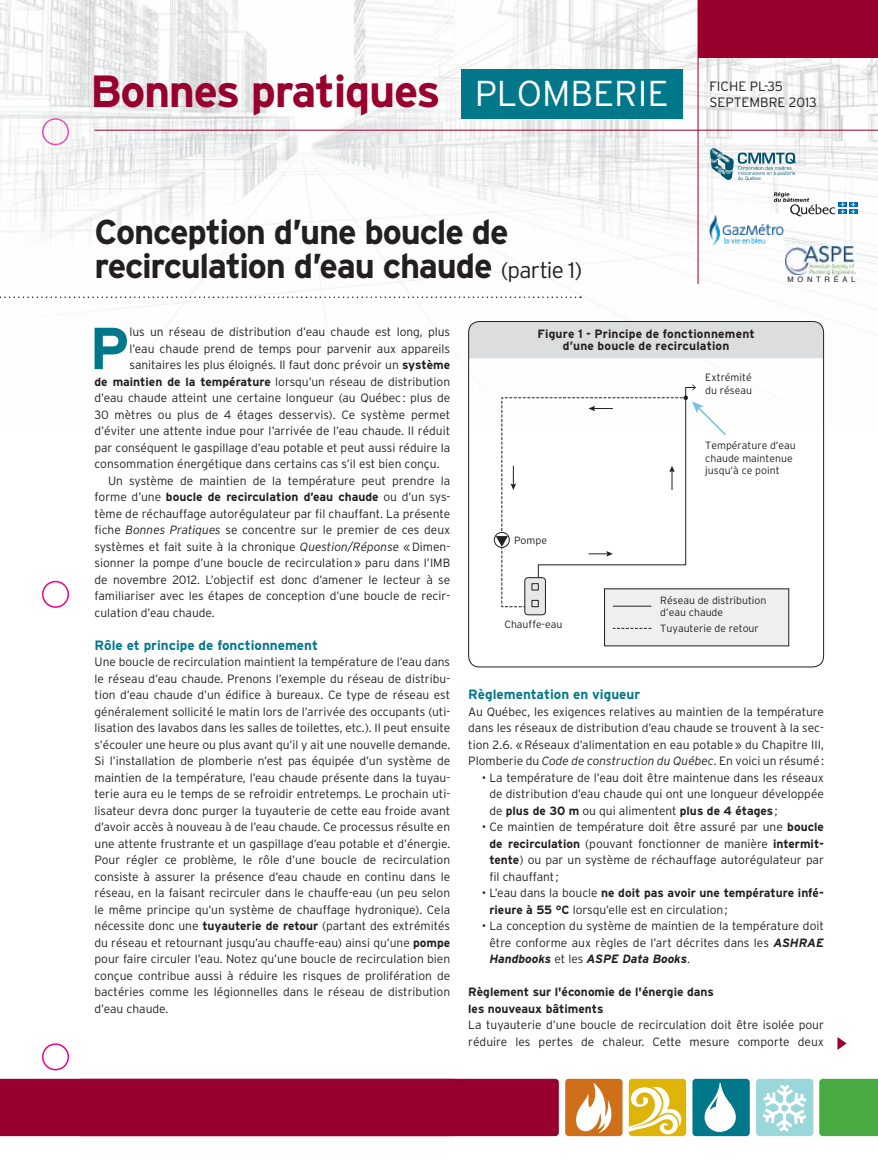
<style>
.page{position:relative;width:878px;height:1175px;background:#fff}
.page>*{position:absolute;margin:0;border:0;box-sizing:border-box;transform-origin:0 0}
.t1{font:700 59.1px "Interstate";color:#00788a}
.t2{font:700 45px "Interstate";letter-spacing:-.03em;color:#98012d}
.t3{font:300 36px "Interstate";color:#fff}
.t4{font:700 34.5px/34.5px "Interstate";letter-spacing:-.035em;color:#231f20}
.t5{font:700 13.5px "Interstate";color:#00788a}
.t6{font:300 13.5px/16px "Interstate";color:#231f20}
.t7{font:300 12px/16.5px "Interstate";color:#231f20;text-align:justify}
.t8{font:700 12px/16.5px "Interstate";color:#231f20}
.t9{font:300 10.5px/12.6px "Interstate";color:#231f20}
.t10{font:7.5px "Helvetica";letter-spacing:.5em;color:#231f20}
.s1{font-weight:300;font-size:22.5px}
.s2{font-weight:700}
.s3{font-weight:300}
.s4{font-style:italic}
.s5{font-weight:700;font-style:italic}
</style>
<div class="page">
<div style="left:42px;top:1043px;width:27px;height:27px;border:2px solid #ec008c;border-radius:50%"></div>
<div style="left:42px;top:581px;width:27px;height:27px;border:2px solid #ec008c;border-radius:50%"></div>
<img style="left:0;top:0;width:878px;height:427px">
<div style="left:698px;top:0;width:180px;height:57px;background:#98002e"></div>
<hr style="left:94px;top:130px;width:784px;height:1px;background:#98002e">
<div style="left:565px;top:1078px;width:57px;height:58px;background:#d06f1a;border-radius:4px"></div>
<svg style="left:576px;top:1082px;width:36px;height:51px"></svg>
<div style="left:692px;top:1078px;width:57px;height:58px;background:#00788a;border-radius:4px"></div>
<svg style="left:704px;top:1083px;width:32px;height:49px"></svg>
<div style="left:756px;top:1078px;width:57px;height:58px;background:#9ad7db;border-radius:4px"></div>
<svg style="left:762px;top:1084px;width:44px;height:47px"></svg>
<div style="left:628px;top:1078px;width:58px;height:58px;background:#deb408;border-radius:4px"></div>
<svg style="left:628px;top:1084px;width:54px;height:50px"></svg>
<div style="left:819px;top:1078px;width:59px;height:58px;background:#49aa42"></div>
<div style="left:0;top:1078px;width:559px;height:58px;background:#98002e"></div>
<svg style="left:0;top:296px;width:581px;height:2px"></svg>
<svg style="left:837px;top:1037px;width:9px;height:12px"></svg>
<div style="left:461px;top:69px;width:221px;height:50px;background:#00788a"></div>
<svg style="left:710px;top:148px;width:86px;height:32px"></svg>
<svg style="left:849px;top:202px;width:8px;height:5px"></svg>
<svg style="left:773px;top:192px;width:71px;height:24px"></svg>
<svg style="left:849px;top:209px;width:8px;height:5px"></svg>
<svg style="left:851px;top:202px;width:4px;height:12px"></svg>
<hr style="left:697px;top:0;width:1px;height:284px;background:#98002e">
<div style="left:468px;top:321px;width:355px;height:37px;background:#dcddde"></div>
<div style="left:468px;top:321px;width:356px;height:346px;border:1px solid #231f20;border-radius:11px"></div>
<div style="left:604px;top:589px;width:184px;height:57px;background:#efeff0"></div>
<div style="left:525px;top:577px;width:20px;height:38px;background:#e6e7e8;border-radius:3px"></div>
<div style="left:524px;top:577px;width:22px;height:38px;border:1px solid #231f20;border-radius:3px"></div>
<div style="left:494px;top:532px;width:15px;height:16px;border:1px solid #231f20;border-radius:50%"></div>
<svg style="left:613px;top:628px;width:38px;height:1px"></svg>
<svg style="left:496px;top:384px;width:231px;height:223px"></svg>
<img style="left:709px;top:213px;width:74px;height:34px">
<img style="left:785px;top:247px;width:70px;height:27px">
<h2 class="t2" style="left:90px;top:66px;width:352px">Bonnes pratiques</h2>
<p class="t6" style="left:709px;top:78px;width:109px">Fiche PL-35<br>SEPTEMBRE 2013</p>
<h3 class="t3" style="left:474px;top:73px;width:195px">PLOMBERIE</h3>
<h3 class="t4" style="left:94px;top:214px;width:489px">Conception d’une boucle de recirculation d’eau chaude <span class="s1">(partie 1)</span></h3>
<p class="t10" style="left:787px;top:274px;width:69px">MONTRÉAL</p>
<h1 class="t1" style="left:89px;top:315px;width:42px">P</h1>
<p class="t7" style="left:129px;top:323px;width:322px">lus un réseau de distribution d’eau chaude est long, plus</p>
<p class="t7" style="left:129px;top:340px;width:322px">l’eau chaude prend de temps pour parvenir aux appareils</p>
<p class="t7" style="left:129px;top:356px;width:322px">sanitaires les plus éloignés. Il faut donc prévoir un <span class="s2">système</span></p>
<p class="t7" style="left:94px;top:373px;width:357px"><span class="s2">de maintien de la température</span> lorsqu’un réseau de distribution</p>
<p class="t7" style="left:94px;top:389px;width:357px">d’eau chaude atteint une certaine longueur (au Québec : plus de</p>
<p class="t7" style="left:94px;top:406px;width:357px">30 mètres ou plus de 4 étages desservis). Ce système permet</p>
<p class="t7" style="left:94px;top:422px;width:357px">d’éviter une attente indue pour l’arrivée de l’eau chaude. Il réduit</p>
<p class="t7" style="left:94px;top:439px;width:357px">par conséquent le gaspillage d’eau potable et peut aussi réduire la</p>
<p class="t7" style="left:94px;top:455px;width:346px">consommation énergétique dans certains cas s’il est bien conçu.</p>
<p class="t7" style="left:108px;top:472px;width:343px">Un système de maintien de la température peut prendre la</p>
<p class="t8" style="left:94px;top:488px;width:357px"><span class="s3">forme d’une</span> boucle de recirculation d’eau chaude <span class="s3">ou d’un sys-</span></p>
<p class="t7" style="left:94px;top:505px;width:357px">tème de réchauffage autorégulateur par fil chauffant. La présente</p>
<p class="t7" style="left:94px;top:521px;width:357px">fiche <span class="s4">Bonnes Pratiques</span> se concentre sur le premier de ces deux</p>
<p class="t7" style="left:94px;top:538px;width:357px">systèmes et fait suite à la chronique <span class="s4">Question/Réponse</span> «Dimen-</p>
<p class="t7" style="left:95px;top:554px;width:357px">sionner la pompe d’une boucle de recirculation» paru dans l’IMB</p>
<p class="t7" style="left:95px;top:571px;width:357px">de novembre 2012. L’objectif est donc d’amener le lecteur à se</p>
<p class="t7" style="left:95px;top:587px;width:357px">familiariser avec les étapes de conception d’une boucle de recir-</p>
<p class="t7" style="left:95px;top:604px;width:122px">culation d’eau chaude.</p>
<p class="t5" style="left:94px;top:637px;width:225px">Rôle et principe de fonctionnement</p>
<p class="t7" style="left:94px;top:653px;width:357px">Une boucle de recirculation maintient la température de l’eau dans le réseau d’eau chaude. Prenons l’exemple du réseau de distribu&shy;tion d’eau chaude d’un édifice à bureaux. Ce type de réseau est généralement sollicité le matin lors de l’arrivée des occupants (uti&shy;lisation des lavabos dans les salles de toilettes, etc.). Il peut ensuite s’écouler une heure ou plus avant qu’il y ait une nouvelle demande.<br>Si l’installation de plomberie n’est pas équipée d’un système de maintien de la température, l’eau chaude présente dans la tuyau&shy;terie aura eu le temps de se refroidir entretemps. Le prochain uti&shy;lisateur devra donc purger la tuyauterie de cette eau froide avant d’avoir accès à nouveau à de l’eau chaude. Ce processus résulte en une attente frustrante et un gaspillage d’eau potable et d’énergie.<br>Pour régler ce problème, le rôle d’une boucle de recirculation consiste à assurer la présence d’eau chaude en continu dans le réseau, en la faisant recirculer dans le chauffe-eau (un peu selon le même principe qu’un système de chauffage hydronique). Cela nécessite donc une <span class="s2">tuyauterie de retour</span> (partant des extrémités du réseau et retournant jusqu’au chauffe-eau) ainsi qu’une <span class="s2">pompe </span>pour faire circuler l’eau. Notez qu’une boucle de recirculation bien conçue contribue aussi à réduire les risques de prolifération de bactéries comme les légionnelles dans le réseau de distribution d’eau chaude.</p>
<p class="t8" style="left:537px;top:327px;width:219px;line-height:12px;text-align:center">Figure 1 - Principe de fonctionnement d’une boucle de recirculation</p>
<p class="t9" style="left:705px;top:371px;width:48px">Extrémité du réseau</p>
<p class="t9" style="left:514px;top:533px;width:34px">Pompe</p>
<p class="t9" style="left:504px;top:617px;width:59px">Chauffe-eau</p>
<p class="t9" style="left:705px;top:439px;width:92px">Température d’eau chaude maintenue jusqu’à ce point</p>
<p class="t9" style="left:660px;top:594px;width:108px">Réseau de distribution d’eau chaude</p>
<p class="t9" style="left:660px;top:622px;width:100px">Tuyauterie de retour</p>
<p class="t5" style="left:468px;top:687px;width:173px">Règlementation en vigueur</p>
<p class="t7" style="left:468px;top:703px;width:357px">Au Québec, les exigences relatives au maintien de la température dans les réseaux de distribution d’eau chaude se trouvent à la sec&shy;tion 2.6. «Réseaux d’alimentation en eau potable» du Chapitre III, Plomberie du <span class="s4">Code de construction du Québec</span>. En voici un résumé:</p>
<p class="t7" style="left:489px;top:769px;width:336px;text-indent:-8px">• La température de l’eau doit être maintenue dans les réseaux de distribution d’eau chaude qui ont une longueur développée de <span class="s2">plus de 30 m</span> ou qui alimentent <span class="s2">plus de 4 étages</span>;</p>
<p class="t7" style="left:489px;top:818px;width:336px;text-indent:-8px">• Ce maintien de température doit être assuré par une <span class="s2">boucle de recirculation</span> (pouvant fonctionner de manière <span class="s2">intermit&shy;tente</span>) ou par un système de réchauffage autorégulateur par fil chauffant;</p>
<p class="t7" style="left:489px;top:884px;width:336px;text-indent:-8px">• L’eau dans la boucle <span class="s2">ne doit pas avoir une température infé&shy;rieure à 55 °C</span> lorsqu’elle est en circulation;</p>
<p class="t7" style="left:489px;top:917px;width:336px;text-indent:-8px">• La conception du système de maintien de la température doit être conforme aux règles de l’art décrites dans les <span class="s5">ASHRAE Handbooks</span> et les <span class="s5">ASPE Data Books</span>.</p>
<p class="t8" style="left:468px;top:983px;width:247px">Règlement sur l'économie de l'énergie dans les nouveaux bâtiments</p>
<p class="t7" style="left:468px;top:1016px;width:357px">La tuyauterie d’une boucle de recirculation doit être isolée pour réduire les pertes de chaleur. Cette mesure comporte deux</p>
</div>
